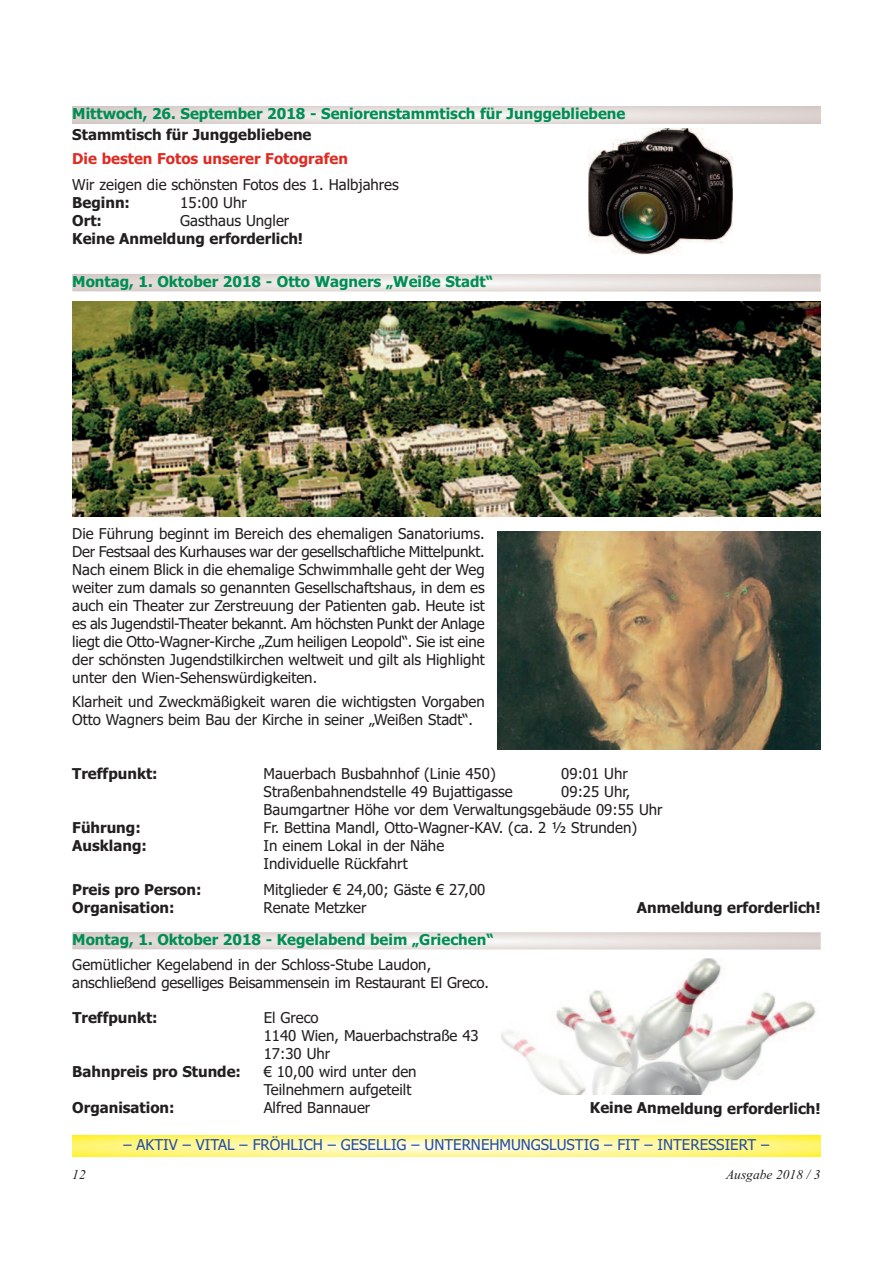
<style>
.page{position:relative;width:893px;height:1263px;background:#fff}
.page>*{position:absolute;margin:0;border:0;box-sizing:border-box;transform-origin:0 0}
.t1{font:15px/18px "Tahoma";color:#231f20}
.t2{font:700 15px "Tahoma";color:#231f20}
.t3{font:700 15px "Tahoma";color:#008e54}
.t4{font:15px "Tahoma";color:#244ea1}
.t5{font:700 15px "Tahoma";color:#de2c24}
.t6{font:italic 13.5px "Times New Roman";color:#231f20}
</style>
<div class="page">
<svg style="left:72px;top:1135px;width:749px;height:22px;background:#fff693"></svg>
<svg style="left:72px;top:106px;width:749px;height:17px;background:#e4dddb"></svg>
<img style="left:588px;top:129px;width:144px;height:125px">
<svg style="left:72px;top:274px;width:749px;height:18px;background:#e5dedc"></svg>
<img style="left:497px;top:531px;width:324px;height:218px">
<img style="left:557px;top:958px;width:259px;height:54px">
<svg style="left:72px;top:932px;width:749px;height:17px;background:#e5dedc"></svg>
<svg style="left:501px;top:1012px;width:315px;height:83px"></svg>
<img style="left:72px;top:302px;width:749px;height:214px">
<p class="t3" style="left:72px;top:105px;width:555px">Mittwoch, 26. September 2018 - Seniorenstammtisch für Junggebliebene</p>
<p class="t2" style="left:72px;top:126px;width:241px">Stammtisch für Junggebliebene</p>
<p class="t5" style="left:72px;top:150px;width:277px">Die besten Fotos unserer Fotografen</p>
<p class="t1" style="left:72px;top:175px;width:328px">Wir zeigen die schönsten Fotos des 1. Halbjahres</p>
<p class="t2" style="left:72px;top:194px;width:59px">Beginn:</p>
<p class="t1" style="left:180px;top:193px;width:68px">15:00 Uhr</p>
<p class="t2" style="left:72px;top:212px;width:31px">Ort:</p>
<p class="t1" style="left:180px;top:211px;width:111px">Gasthaus Ungler</p>
<p class="t2" style="left:72px;top:230px;width:232px">Keine Anmeldung erforderlich!</p>
<p class="t3" style="left:72px;top:273px;width:422px">Montag, 1. Oktober 2018 - Otto Wagners „Weiße Stadt“</p>
<p class="t1" style="left:72px;top:525px;width:414px;text-align:justify">Die Führung beginnt im Bereich des ehemaligen Sanatoriums.<br>Der Festsaal des Kurhauses war der gesellschaftliche Mittelpunkt.<br>Nach einem Blick in die ehemalige Schwimmhalle geht der Weg weiter zum damals so genannten Gesellschaftshaus, in dem es auch ein Theater zur Zerstreuung der Patienten gab. Heute ist es als Jugendstil-Theater bekannt. Am höchsten Punkt der Anlage liegt die Otto-Wagner-Kirche „Zum heiligen Leopold“. Sie ist eine der schönsten Jugendstilkirchen weltweit und gilt als Highlight unter den Wien-Sehenswürdigkeiten.</p>
<p class="t1" style="left:72px;top:693px;width:414px">Klarheit und Zweckmäßigkeit waren die wichtigsten Vorgaben<br>Otto Wagners beim Bau der Kirche in seiner „Weißen Stadt“.</p>
<p class="t2" style="left:72px;top:765px;width:87px">Treffpunkt:</p>
<p class="t1" style="left:264px;top:765px;width:234px">Mauerbach Busbahnhof (Linie 450)</p>
<p class="t1" style="left:561px;top:765px;width:68px">09:01 Uhr</p>
<p class="t1" style="left:264px;top:783px;width:251px">Straßenbahnendstelle 49 Bujattigasse</p>
<p class="t1" style="left:264px;top:783px;width:400px;text-indent:298px">09:25 Uhr,<br>Baumgartner Höhe vor dem Verwaltungsgebäude 09:55 Uhr</p>
<p class="t2" style="left:72px;top:819px;width:70px">Führung:</p>
<p class="t1" style="left:264px;top:819px;width:375px">Fr. Bettina Mandl, Otto-Wagner-KAV. (ca. 2 ½ Strunden)</p>
<p class="t2" style="left:72px;top:837px;width:76px">Ausklang:</p>
<p class="t1" style="left:264px;top:837px;width:182px">In einem Lokal in der Nähe<br>Individuelle Rückfahrt</p>
<p class="t2" style="left:72px;top:880px;width:131px">Preis pro Person:</p>
<p class="t1" style="left:264px;top:880px;width:223px">Mitglieder € 24,00; Gäste € 27,00</p>
<p class="t2" style="left:72px;top:898px;width:104px">Organisation:</p>
<p class="t1" style="left:264px;top:898px;width:104px">Renate Metzker</p>
<p class="t2" style="left:637px;top:898px;width:185px">Anmeldung erforderlich!</p>
<p class="t3" style="left:72px;top:931px;width:423px">Montag, 1. Oktober 2018 - Kegelabend beim „Griechen“</p>
<p class="t1" style="left:72px;top:956px;width:418px">Gemütlicher Kegelabend in der Schloss-Stube Laudon, anschließend geselliges Beisammensein im Restaurant El Greco.</p>
<p class="t2" style="left:72px;top:1009px;width:87px">Treffpunkt:</p>
<p class="t1" style="left:264px;top:1009px;width:217px">El Greco<br>1140 Wien, Mauerbachstraße 43<br>17:30 Uhr</p>
<p class="t2" style="left:72px;top:1063px;width:170px">Bahnpreis pro Stunde:</p>
<p class="t1" style="left:264px;top:1063px;width:154px">€ 10,00 wird unter den<br>Teilnehmern aufgeteilt</p>
<p class="t2" style="left:72px;top:1099px;width:104px">Organisation:</p>
<p class="t1" style="left:264px;top:1099px;width:108px">Alfred Bannauer</p>
<p class="t2" style="left:590px;top:1099px;width:232px">Keine Anmeldung erforderlich!</p>
<p class="t4" style="left:124px;top:1136px;width:647px">– AKTIV – VITAL – FRÖHLICH – GESELLIG – UNTERNEHMUNGSLUSTIG – FIT – INTERESSIERT –</p>
<p class="t6" style="left:72px;top:1166px;width:15px">12</p>
<p class="t6" style="left:726px;top:1166px;width:96px">Ausgabe 2018 / 3</p>
</div>
